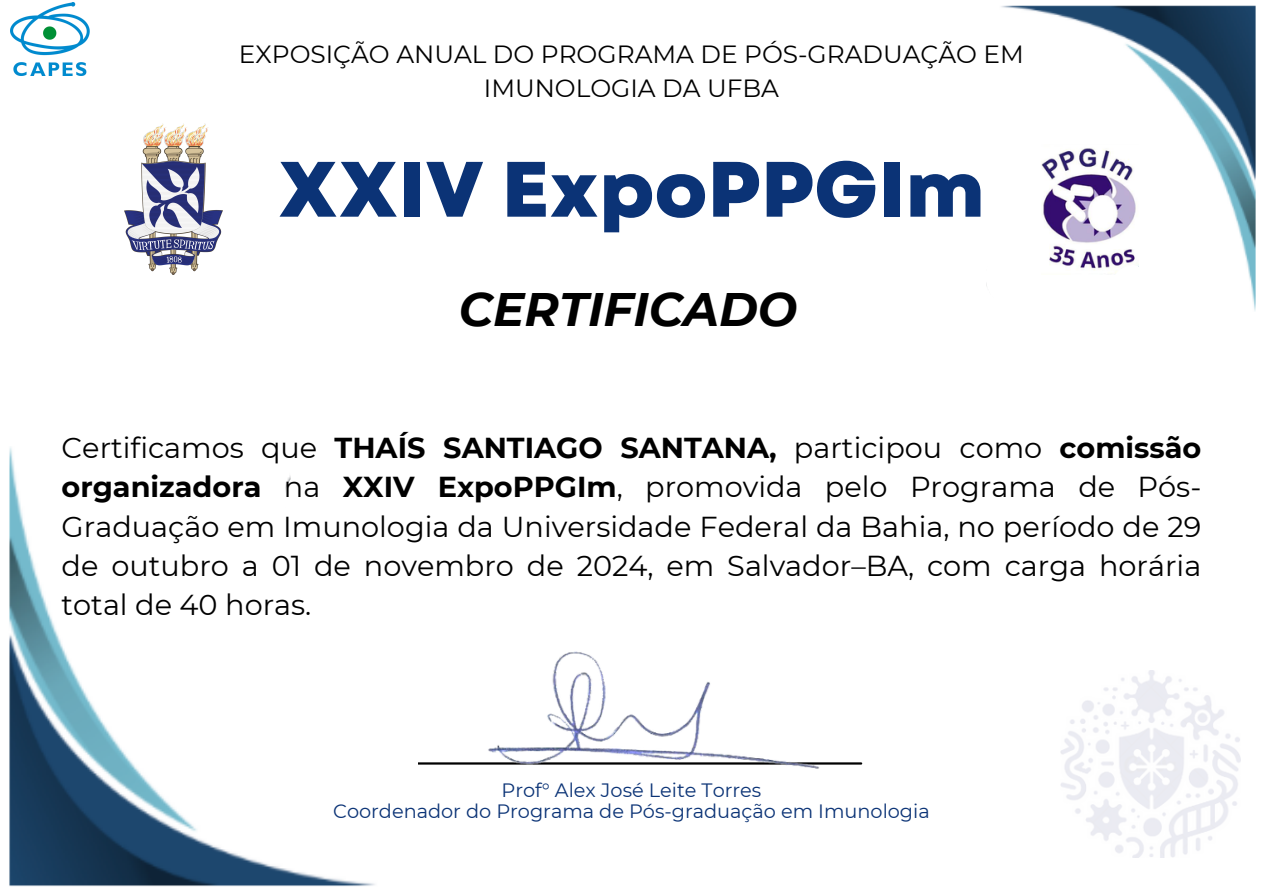
<style>
.page{position:relative;width:1263px;height:894px;background:#fff}
.page>*{position:absolute;margin:0;border:0;box-sizing:border-box;transform-origin:0 0}
.t1{font:800 78.3px "Garet";color:#0b3376}
.t2{font:italic 700 46.95px "Montserrat";color:#000}
.t3{font:28.8px/39.3px "Montserrat";color:#000;text-align:justify}
.t4{font:24.9px/34.3px "Montserrat";color:#000;text-align:center}
.t5{font:19.35px "Montserrat";color:#0b3376}
.s1{font-weight:700}
</style>
<div class="page">
<hr style="left:402px;top:762px;width:459px;height:2px;background:#000">
<img style="left:473px;top:651px;width:352px;height:118px">
<img style="left:125px;top:124px;width:98px;height:150px">
<img style="left:1001px;top:5px;width:255px;height:306px">
<img style="left:9px;top:447px;width:408px;height:440px">
<svg style="left:284px;top:447px;width:133px;height:91px"></svg>
<svg style="left:1001px;top:74px;width:56px;height:76px"></svg>
<img style="left:1041px;top:144px;width:97px;height:98px">
<img style="left:1157px;top:289px;width:14px;height:18px">
<svg style="left:986px;top:242px;width:171px;height:69px"></svg>
<img style="left:11px;top:3px;width:78px;height:73px">
<img style="left:1061px;top:670px;width:180px;height:186px">
<p class="t4" style="left:239px;top:37px;width:787px">EXPOSIÇÃO ANUAL DO PROGRAMA DE PÓS-GRADUAÇÃO EM<br>IMUNOLOGIA DA UFBA</p>
<p class="t1" style="left:278px;top:133px;width:709px">XXIV ExpoPPGIm</p>
<p class="t2" style="left:459px;top:280px;width:340px">CERTIFICADO</p>
<p class="t3" style="left:62px;top:427px;width:1141px">Certificamos que <span class="s1">THAÍS SANTIAGO SANTANA,</span> participou como <span class="s1">comissão organizadora</span> na <span class="s1">XXIV ExpoPPGIm</span>, promovida pelo Programa de Pós-Graduação em Imunologia da Universidade Federal da Bahia, no período de 29 de outubro a 01 de novembro de 2024, em Salvador–BA, com carga horária total de 40 horas.</p>
<p class="t5" style="left:502px;top:778px;width:261px">Prof° Alex José Leite Torres</p>
<h4 class="t5" style="left:333px;top:799px;width:598px">Coordenador do Programa de Pós-graduação em Imunologia</h4>
</div>
